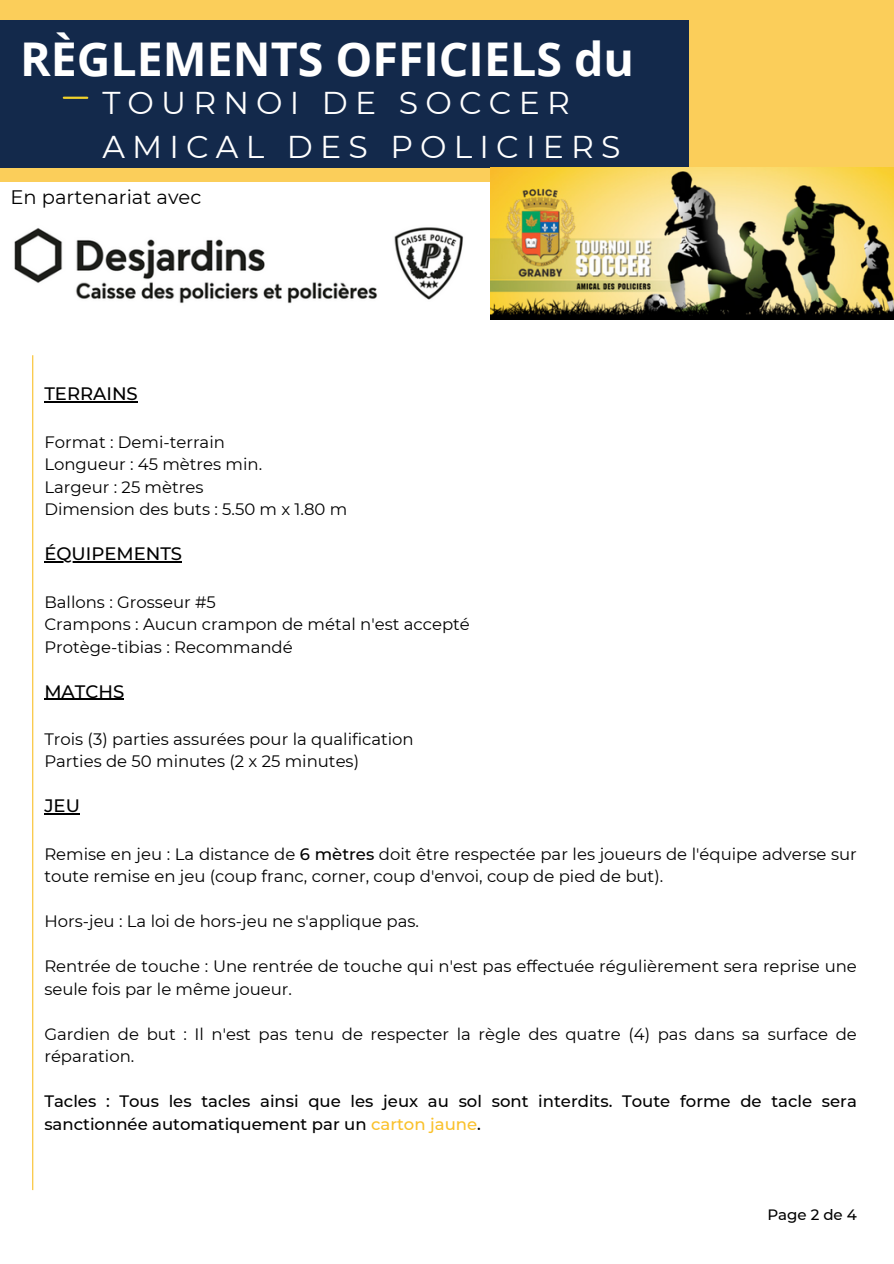
<style>
.page{position:relative;width:894px;height:1264px;background:#fff}
.page>*{position:absolute;margin:0;border:0;box-sizing:border-box;transform-origin:0 0}
.t1{font:700 46.5px "Open Sans";color:#fff}
.t2{font:31.5px/43.8px "Montserrat";letter-spacing:.23em;color:#fff}
.t3{font:19.5px "Montserrat";color:#000}
.t4{font:500 18px "Montserrat";color:#000}
.t5{font:16.5px/22.5px "Montserrat";color:#000}
.t6{font:500 16.5px/22.5px "Montserrat";color:#000}
.t7{font:500 15px "Montserrat";color:#000}
.s1{font-weight:500}
.s2{color:#fac12b}
</style>
<div class="page">
<div style="left:0;top:0;width:893px;height:181px;background:#fbce5a"></div>
<div style="left:0;top:20px;width:688px;height:147px;background:#13294b"></div>
<hr style="left:64px;top:97px;width:23px;height:2px;background:#f1d22b">
<img style="left:490px;top:168px;width:403px;height:152px">
<img style="left:14px;top:227px;width:450px;height:77px">
<hr style="left:44px;top:401px;width:94px;height:1px;background:#000">
<hr style="left:44px;top:561px;width:138px;height:1px;background:#000">
<hr style="left:44px;top:698px;width:80px;height:1px;background:#000">
<hr style="left:44px;top:813px;width:36px;height:1px;background:#000">
<hr style="left:32px;top:355px;width:1px;height:835px;background:#fac12b">
<p class="t1" style="left:20px;top:27px;width:615px">RÈGLEMENTS OFFICIELS du</p>
<h5 class="t2" style="left:102px;top:81px;width:519px">TOURNOI DE SOCCER<br>AMICAL DES POLICIERS</h5>
<h5 class="t3" style="left:11px;top:185px;width:192px">En partenariat avec</h5>
<p class="t4" style="left:44px;top:383px;width:95px">TERRAINS</p>
<h4 class="t5" style="left:44px;top:430px;width:182px">Format : Demi-terrain</h4>
<p class="t5" style="left:44px;top:453px;width:219px">Longueur : 45 mètres min.</p>
<h3 class="t5" style="left:44px;top:475px;width:160px">Largeur : 25 mètres</h3>
<p class="t5" style="left:44px;top:498px;width:304px">Dimension des buts : 5.50 m x 1.80 m</p>
<p class="t4" style="left:44px;top:543px;width:139px">ÉQUIPEMENTS</p>
<p class="t5" style="left:44px;top:590px;width:173px">Ballons : Grosseur #5</p>
<p class="t5" style="left:44px;top:613px;width:427px">Crampons : Aucun crampon de métal n'est accepté</p>
<h3 class="t5" style="left:44px;top:635px;width:250px">Protège-tibias : Recommandé</h3>
<p class="t4" style="left:44px;top:680px;width:81px">MATCHS</p>
<p class="t5" style="left:44px;top:727px;width:371px">Trois (3) parties assurées pour la qualification</p>
<p class="t5" style="left:44px;top:750px;width:316px">Parties de 50 minutes (2 x 25 minutes)</p>
<h3 class="t4" style="left:44px;top:795px;width:37px">JEU</h3>
<p class="t5" style="left:44px;top:842px;width:813px">Remise en jeu : La distance de <span class="s1">6 mètres</span> doit être respectée par les joueurs de l'équipe adverse sur toute remise en jeu (coup franc, corner, coup d'envoi, coup de pied de but).</p>
<p class="t5" style="left:44px;top:910px;width:376px">Hors-jeu : La loi de hors-jeu ne s'applique pas.</p>
<h3 class="t5" style="left:44px;top:955px;width:813px">Rentrée de touche : Une rentrée de touche qui n'est pas effectuée régulièrement sera reprise une seule fois par le même joueur.</h3>
<p class="t5" style="left:44px;top:1022px;width:813px">Gardien de but : Il n'est pas tenu de respecter la règle des quatre (4) pas dans sa surface de réparation.</p>
<p class="t6" style="left:44px;top:1090px;width:813px">Tacles : Tous les tacles ainsi que les jeux au sol sont interdits. Toute forme de tacle sera sanctionnée automatiquement par un <span class="s2">carton jaune</span>.</p>
<p class="t7" style="left:767px;top:1205px;width:91px">Page 2 de 4</p>
</div>
